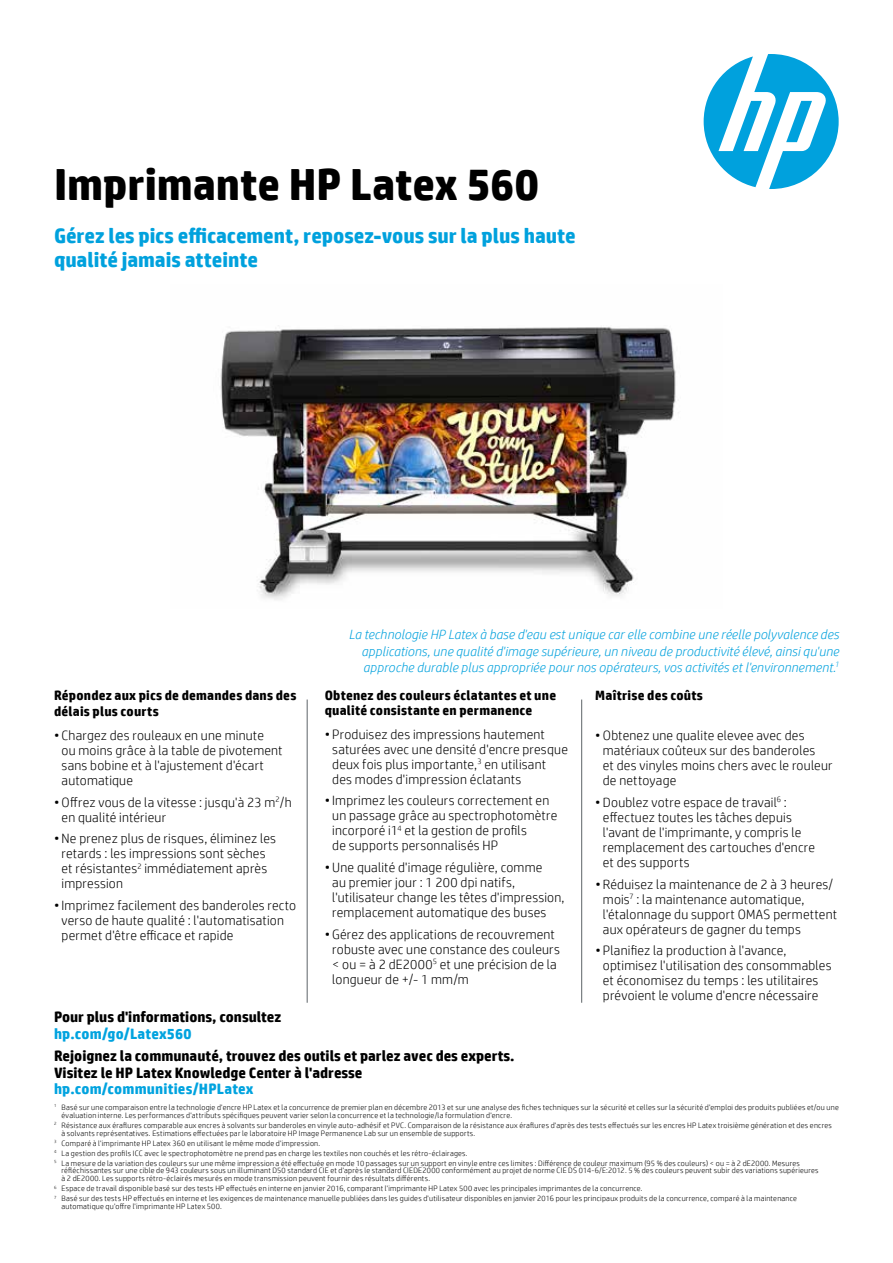
<style>
.page{position:relative;width:893px;height:1263px;background:#fff}
.page>*{position:absolute;margin:0;border:0;box-sizing:border-box;transform-origin:0 0}
.t1{font:700 45px "HP Simplified";color:#000}
.t2{font:700 21px/24px "HP Simplified";letter-spacing:-.005em;color:#00a1dd}
.t3{font:700 15px/16.5px "HP Simplified";color:#000}
.t4{font:700 15px "HP Simplified";letter-spacing:.01em;color:#00a3df}
.t5{font:300 13.5px/15px "HP Simplified";letter-spacing:.015em;color:#000}
.t6{font:italic 300 13.5px/16.2px "HP Simplified";letter-spacing:.005em;color:#00a1dd;text-align:justify}
.t7{font:700 13.5px/16.2px "HP Simplified";letter-spacing:.015em;color:#000}
.t8{font:300 7.8px/7.9px "HP Simplified";letter-spacing:.03em;color:#000}
</style>
<div class="page">
<svg style="left:704px;top:54px;width:135px;height:135px"></svg>
<img style="left:220px;top:325px;width:459px;height:275px">
<hr style="left:307px;top:699px;width:1px;height:304px;background:#5e6468">
<hr style="left:581px;top:699px;width:1px;height:304px;background:#5e6468">
<h1 class="t1" style="left:54px;top:158px;width:486px">Imprimante HP Latex 560</h1>
<h2 class="t2" style="left:54px;top:223px;width:523px">Gérez les pics efficacement, reposez-vous sur la plus haute qualité jamais atteinte</h2>
<h3 class="t7" style="left:54px;top:687px;width:244px">Répondez aux pics de demandes dans des délais plus courts</h3>
<h3 class="t5" style="left:62px;top:727px;width:223px;text-indent:-8px">• Chargez des rouleaux en une minute<br>ou moins grâce à la table de pivotement sans bobine et à l'ajustement d'écart automatique</h3>
<h3 class="t5" style="left:62px;top:794px;width:232px;text-indent:-8px">• Offrez vous de la vitesse : jusqu'à 23 m<sup>2</sup>/h en qualité intérieur</h3>
<h3 class="t5" style="left:62px;top:831px;width:216px;text-indent:-8px">• Ne prenez plus de risques, éliminez les retards : les impressions sont sèches et résistantes<sup>2</sup> immédiatement après impression</h3>
<h3 class="t5" style="left:62px;top:898px;width:236px;text-indent:-8px">•Imprimez facilement des banderoles recto verso de haute qualité : l'automatisation permet d'être efficace et rapide</h3>
<p class="t6" style="left:362px;top:626px;width:479px;text-indent:-13px">La technologie HP Latex à base d'eau est unique car elle combine une réelle polyvalence des applications, une qualité d'image supérieure, un niveau de productivité élevé, ainsi qu'une approche durable plus appropriée pour nos opérateurs, vos activités et l'environnement.<sup>1</sup></p>
<h3 class="t7" style="left:325px;top:687px;width:233px;line-height:15px">Obtenez des couleurs éclatantes et une qualité consistante en permanence</h3>
<h3 class="t5" style="left:332px;top:726px;width:237px;text-indent:-8px">• Produisez des impressions hautement saturées avec une densité d'encre presque deux fois plus importante,<sup>3</sup> en utilisant des modes d'impression éclatants</h3>
<h3 class="t5" style="left:332px;top:793px;width:227px;text-indent:-8px">•Imprimez les couleurs correctement en un passage grâce au spectrophotomètre incorporé i1<sup>4</sup> et la gestion de profils<br>de supports personnalisés HP</h3>
<h3 class="t5" style="left:332px;top:860px;width:234px;text-indent:-8px">• Une qualité d'image régulière, comme<br>au premier jour : 1 200 dpi natifs, l'utilisateur change les têtes d'impression, remplacement automatique des buses</h3>
<h3 class="t5" style="left:332px;top:926px;width:229px;text-indent:-8px">• Gérez des applications de recouvrement robuste avec une constance des couleurs &lt; ou = à 2 dE2000<sup>5</sup> et une précision de la longueur de +/- 1 mm/m</h3>
<h3 class="t7" style="left:595px;top:687px;width:109px">Maîtrise des coûts</h3>
<h3 class="t5" style="left:603px;top:728px;width:231px;text-indent:-8px">• Obtenez une qualite elevee avec des matériaux coûteux sur des banderoles<br>et des vinyles moins chers avec le rouleur de nettoyage</h3>
<h3 class="t5" style="left:603px;top:794px;width:214px;text-indent:-8px">• Doublez votre espace de travail<sup>6</sup> : effectuez toutes les tâches depuis l'avant de l'imprimante, y compris le remplacement des cartouches d'encre et des supports</h3>
<h3 class="t5" style="left:603px;top:876px;width:236px;text-indent:-8px">• Réduisez la maintenance de 2 à 3 heures/ mois<sup>7</sup> : la maintenance automatique, l'étalonnage du support OMAS permettent aux opérateurs de gagner du temps</h3>
<h3 class="t5" style="left:603px;top:943px;width:230px;text-indent:-8px">• Planifiez la production à l'avance, optimisez l'utilisation des consommables et économisez du temps : les utilitaires prévoient le volume d'encre nécessaire</h3>
<h3 class="t3" style="left:54px;top:1008px;width:229px">Pour plus d'informations, consultez</h3>
<h3 class="t4" style="left:54px;top:1025px;width:139px">hp.com/go/Latex560</h3>
<h3 class="t3" style="left:54px;top:1048px;width:462px">Rejoignez la communauté, trouvez des outils et parlez avec des experts.<br>Visitez le HP Latex Knowledge Center à l'adresse</h3>
<h3 class="t4" style="left:54px;top:1080px;width:201px">hp.com/communities/HPLatex</h3>
<p class="t8" style="left:62px;top:1103px;width:779px;text-indent:-8px"><sup>1</sup> Basé sur une comparaison entre la technologie d'encre HP Latex et la concurrence de premier plan en décembre 2013 et sur une analyse des fiches techniques sur la sécurité et celles sur la sécurité d'emploi des produits publiées et/ou une évaluation interne. Les performances d'attributs spécifiques peuvent varier selon la concurrence et la technologie/la formulation d'encre.</p>
<p class="t8" style="left:61px;top:1121px;width:772px;text-indent:-7px"><sup>2</sup> Résistance aux éraflures comparable aux encres à solvants sur banderoles en vinyle auto-adhésif et PVC. Comparaison de la résistance aux éraflures d'après des tests effectués sur les encres HP Latex troisième génération et des encres à solvants représentatives. Estimations effectuées par le laboratoire HP Image Permanence Lab sur un ensemble de supports.</p>
<p class="t8" style="left:54px;top:1138px;width:747px;line-height:9.9px"><sup>3</sup> Comparé à l'imprimante HP Latex 360 en utilisant le même mode d'impression.<br><sup>4</sup> La gestion des profils ICC avec le spectrophotomètre ne prend pas en charge les textiles non couchés et les rétro-éclairages.<br><sup>5</sup> La mesure de la variation des couleurs sur une même impression a été effectuée en mode 10 passages sur un support en vinyle entre ces limites : Différence de couleur maximum (95 % des couleurs) &lt; ou = à 2 dE2000. Mesures</p>
<p class="t8" style="left:61px;top:1167px;width:759px">réfléchissantes sur une cible de 943 couleurs sous un illuminant D50 standard CIE et d'après le standard CIEDE2000 conformément au projet de norme CIE DS 014-6/E:2012. 5 % des couleurs peuvent subir des variations supérieures à 2 dE2000. Les supports rétro-éclairés mesurés en mode transmission peuvent fournir des résultats différents.</p>
<p class="t8" style="left:54px;top:1183px;width:744px;line-height:9.9px"><sup>6</sup> Espace de travail disponible basé sur des tests HP effectués en interne en janvier 2016, comparant l'imprimante HP Latex 500 avec les principales imprimantes de la concurrence.<br><sup>7</sup> Basé sur des tests HP effectués en interne et les exigences de maintenance manuelle publiées dans les guides d'utilisateur disponibles en janvier 2016 pour les principaux produits de la concurrence, comparé à la maintenance</p>
<p class="t8" style="left:61px;top:1202px;width:162px">automatique qu'offre l'imprimante HP Latex 500.</p>
</div>
